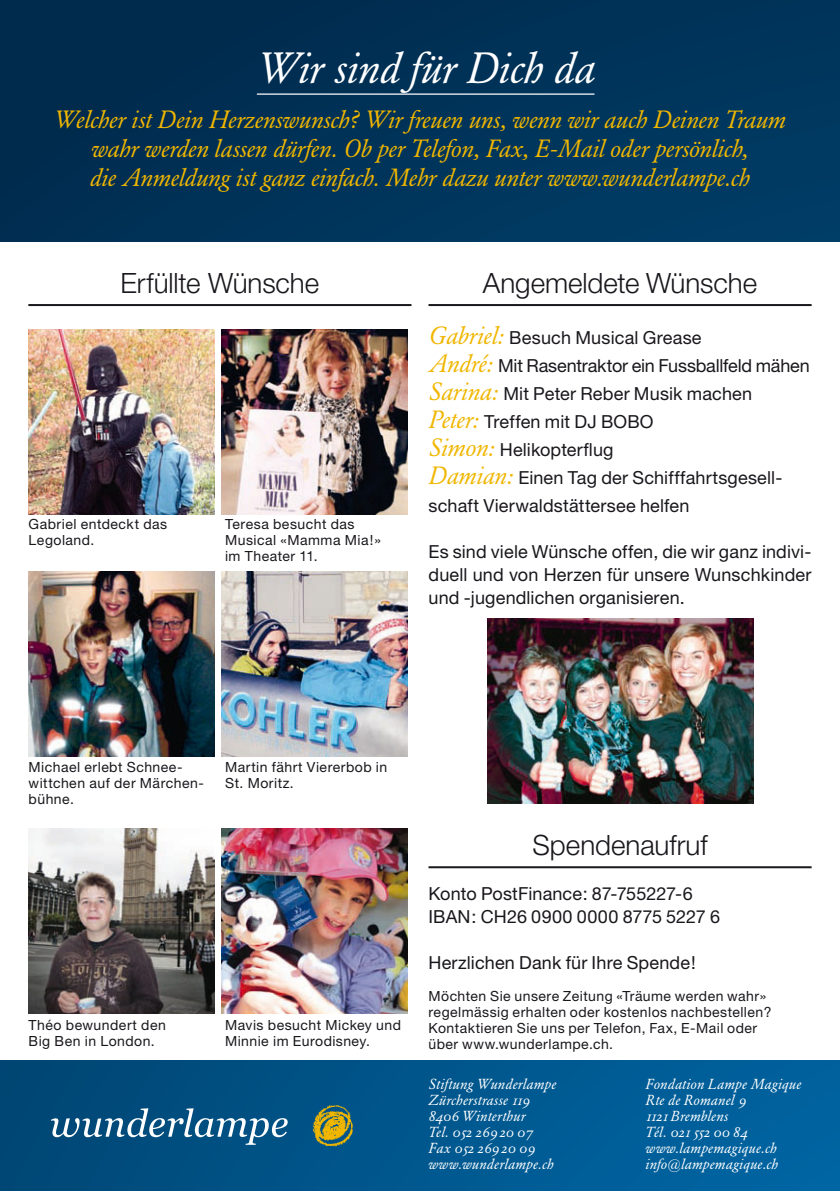
<style>
.page{position:relative;width:840px;height:1191px;background:#fff}
.page>*{position:absolute;margin:0;border:0;box-sizing:border-box;transform-origin:0 0}
.t1{font:42px "GA12 Italic Oldfigures";color:#fff}
.t2{font:300 28px "Helvetica Neue";color:#1a171c}
.t3{font:24px/28.8px "GA12 Italic Oldfigures";color:#f0b600;text-align:center}
.t4{font:18px/28px "Helvetica Neue CE";letter-spacing:.01em;color:#1a171c}
.t5{font:14px/16px "Helvetica Neue CE";letter-spacing:.035em;color:#1a171c}
.t6{font:14px/16px "GA12 Italic Oldfigures";letter-spacing:.03em;color:#fff}
.s1{font-family:"GA12";font-style:italic;font-size:24px;color:#f0b600}
.s2{font-family:"Garamond";font-style:italic}
</style>
<div class="page">
<div style="left:0;top:1060px;width:839px;height:131px;background:linear-gradient(to right,#004775,#0065a3)"></div>
<div style="left:0;top:0;width:839px;height:242px;background:#003258"></div>
<hr style="left:428px;top:304px;width:383px;height:2px;background:#1a171c">
<hr style="left:428px;top:866px;width:383px;height:2px;background:#1a171c">
<svg style="left:51px;top:1108px;width:236px;height:36px;background:#337097"></svg>
<img style="left:312px;top:1104px;width:41px;height:42px">
<hr style="left:28px;top:304px;width:383px;height:2px;background:#1a171c">
<img style="left:28px;top:329px;width:186px;height:186px">
<img style="left:221px;top:329px;width:187px;height:186px">
<img style="left:221px;top:571px;width:187px;height:185px">
<img style="left:487px;top:618px;width:265px;height:185px">
<img style="left:28px;top:571px;width:186px;height:185px">
<img style="left:221px;top:828px;width:187px;height:185px">
<img style="left:28px;top:828px;width:186px;height:185px">
<hr style="left:257px;top:93px;width:337px;height:2px;background:#fff">
<h1 class="t1" style="left:257px;top:51px;width:339px">Wir sind für Dich da</h1>
<h3 class="t3" style="left:54px;top:108px;width:732px">Welcher ist Dein Herzenswunsch? Wir freuen uns, wenn wir auch Deinen Traum wahr werden lassen dürfen. Ob per Telefon, Fax, E-Mail oder persönlich,<br>die Anmeldung ist ganz einfach. Mehr dazu unter www.wunderlampe.ch</h3>
<h2 class="t2" style="left:121px;top:273px;width:200px">Erfüllte Wünsche</h2>
<p class="t5" style="left:29px;top:517px;width:140px">Gabriel entdeckt das<br>Legoland.</p>
<p class="t5" style="left:225px;top:517px;width:157px">Teresa besucht das<br>Musical «Mamma Mia!» im Theater 11.</p>
<h2 class="t2" style="left:482px;top:273px;width:276px">Angemeldete Wünsche</h2>
<p class="t4" style="left:428px;top:325px;width:382px"><span class="s1">Gabriel:</span> Besuch Musical Grease<br><span class="s1">André:</span> Mit Rasentraktor ein Fussballfeld mähen <span class="s1">Sarina:</span> Mit Peter Reber Musik machen<br><span class="s1">Peter:</span> Treffen mit DJ BOBO<br><span class="s1">Simon:</span> Helikopterflug<br><span class="s1">Damian:</span> Einen Tag der Schifffahrtsgesell&shy;schaft Vierwaldstättersee helfen</p>
<p class="t4" style="left:428px;top:542px;width:384px;line-height:23px;text-align:justify">Es sind viele Wünsche offen, die wir ganz indivi&shy;duell und von Herzen für unsere Wunschkinder und -jugendlichen organisieren.</p>
<p class="t5" style="left:29px;top:760px;width:177px">Michael erlebt Schnee&shy;wittchen auf der Märchen&shy;bühne.</p>
<p class="t5" style="left:225px;top:760px;width:163px">Martin fährt Viererbob in<br>St. Moritz.</p>
<p class="t5" style="left:29px;top:1019px;width:139px">Théo bewundert den<br>Big Ben in London.</p>
<p class="t5" style="left:225px;top:1019px;width:177px">Mavis besucht Mickey und<br>Minnie im Eurodisney.</p>
<h2 class="t2" style="left:532px;top:835px;width:177px">Spendenaufruf</h2>
<p class="t4" style="left:428px;top:884px;width:293px;line-height:23px">Konto PostFinance: 87-755227-6<br>IBAN: CH26 0900 0000 8775 5227 6</p>
<p class="t4" style="left:428px;top:950px;width:268px">Herzlichen Dank für Ihre Spende!</p>
<p class="t5" style="left:428px;top:989px;width:344px">Möchten Sie unsere Zeitung «Träume werden wahr» regelmässig erhalten oder kostenlos nachbestellen?<br>Kontaktieren Sie uns per Telefon, Fax, E-Mail oder über www.wunderlampe.ch.</p>
<p class="t6" style="left:645px;top:1077px;width:157px">Fondation Lampe Magique<br>Rte de Romanel 9<br>1121 Bremblens<br>Tél. 021 552 00 84 www.lampemagique.ch info<span class="s2">@</span>lampemagique.ch</p>
<p class="t6" style="left:428px;top:1077px;width:129px">Stiftung Wunderlampe<br>Zürcherstrasse 119<br>8406 Winterthur<br>Tel. 052 269 20 07<br>Fax 052 269 20 09 www.wunderlampe.ch</p>
</div>
